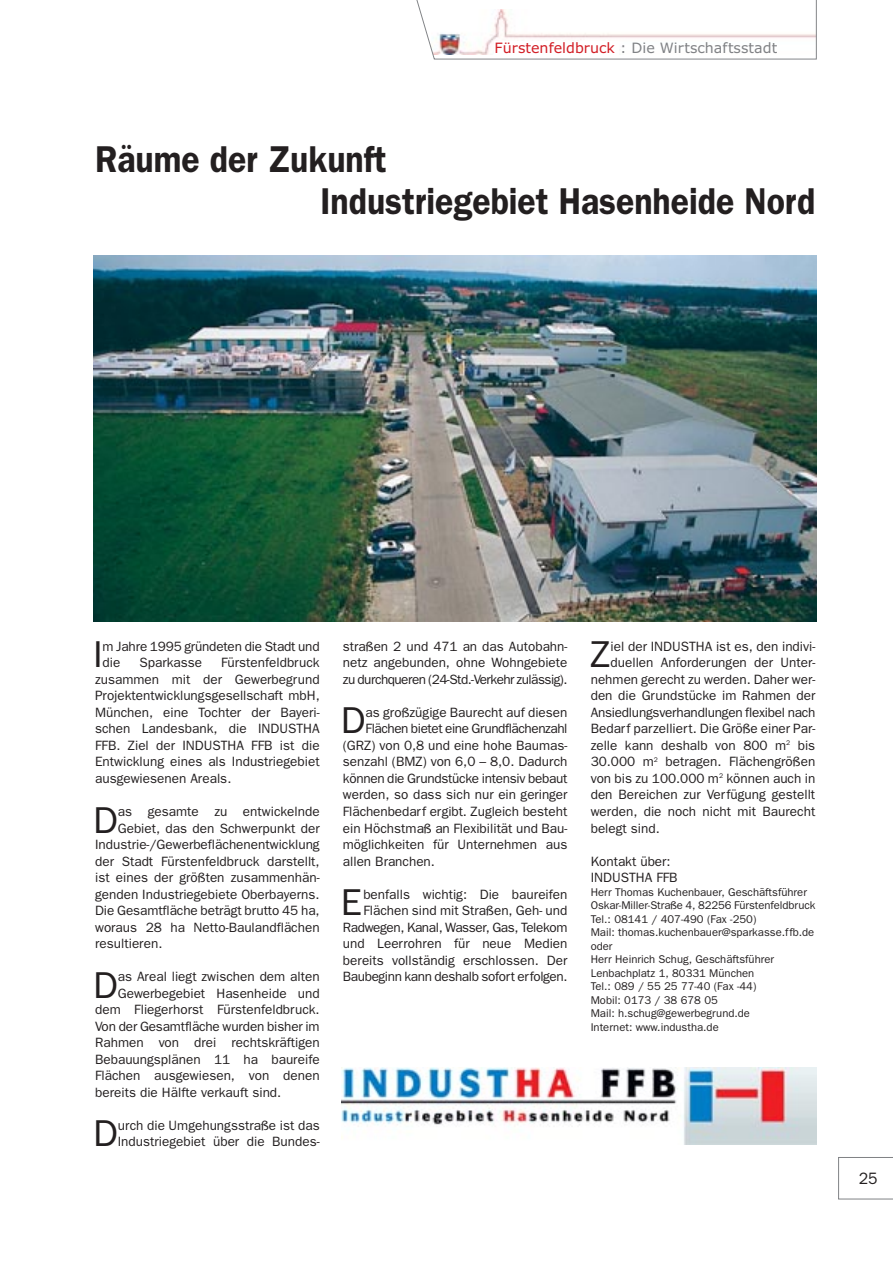
<style>
.page{position:relative;width:893px;height:1262px;background:#fff}
.page>*{position:absolute;margin:0;border:0;box-sizing:border-box;transform-origin:0 0}
.t1{font:600 37.5px/42px "Franklin Gothic";color:#231f20;scale:.9 1}
.t2{font:37.5px "Franklin Gothic";color:#231f20}
.t3{font:16.5px "Franklin Gothic";color:#231f20;scale:.95 1}
.t4{font:14.25px "Verdana";color:#808285}
.t5{font:13.5px/16.5px "Franklin Gothic";color:#231f20}
.t6{font:13.5px "Franklin Gothic";letter-spacing:-.02em;color:#231f20}
.t7{font:13.5px "Franklin Gothic";letter-spacing:-.03em;color:#231f20}
.t8{font:11.25px/13.5px "Franklin Gothic";color:#231f20}
.s1{color:#d21f26}
</style>
<div class="page">
<svg style="left:838px;top:1157px;width:54px;height:42px"></svg>
<svg style="left:416px;top:0;width:400px;height:60px"></svg>
<img style="left:342px;top:1067px;width:474px;height:77px">
<img style="left:94px;top:255px;width:722px;height:366px">
<div style="left:494px;top:41px;width:124px;height:14px;background:#fff"></div>
<p class="t4" style="left:494px;top:42px;width:284px"><span class="s1">Fürstenfeldbruck</span> : Die Wirtschaftsstadt</p>
<h1 class="t1" style="left:320px;top:141px;width:551px;text-indent:-225px">Räume der Zukunft<br>Industriegebiet Hasenheide Nord</h1>
<h1 class="t2" style="left:93px;top:641px;width:11px">I</h1>
<p class="t5" style="left:103px;top:639px;width:218px">m Jahre 1995 gründeten die Stadt und die</p>
<p class="t5" style="left:95px;top:655px;width:226px;text-align:justify;text-indent:126px">Fürstenfeldbruck zusammen mit der Gewerbegrund Projektentwicklungsgesellschaft mbH, München, eine Tochter der Bayeri&shy;schen Landesbank, die INDUSTHA FFB. Ziel der INDUSTHA FFB ist die Entwicklung eines als Industriegebiet ausgewiesenen Areals.</p>
<h1 class="t2" style="left:93px;top:806px;width:26px">D</h1>
<p class="t5" style="left:118px;top:804px;width:203px">as gesamte zu entwickelnde</p>
<p class="t5" style="left:139px;top:655px;width:64px">Sparkasse</p>
<p class="t5" style="left:118px;top:820px;width:203px">Gebiet, das den Schwerpunkt der</p>
<p class="t5" style="left:95px;top:837px;width:226px">Industrie-/Gewerbeflächenentwicklung</p>
<p class="t5" style="left:95px;top:853px;width:226px">der Stadt Fürstenfeldbruck darstellt,</p>
<p class="t5" style="left:95px;top:870px;width:226px">ist eines der größten zusammenhän-</p>
<p class="t5" style="left:95px;top:886px;width:226px">genden Industriegebiete Oberbayerns.</p>
<p class="t5" style="left:95px;top:903px;width:226px">Die Gesamtfläche beträgt brutto 45 ha,</p>
<p class="t5" style="left:95px;top:919px;width:226px">woraus 28 ha Netto-Baulandflächen</p>
<p class="t5" style="left:95px;top:936px;width:69px">resultieren.</p>
<h1 class="t2" style="left:93px;top:971px;width:26px">D</h1>
<p class="t5" style="left:118px;top:969px;width:203px">as Areal liegt zwischen dem alten</p>
<p class="t5" style="left:118px;top:985px;width:203px">Gewerbegebiet Hasenheide und</p>
<p class="t5" style="left:95px;top:1002px;width:226px">dem Fliegerhorst Fürstenfeldbruck.</p>
<p class="t5" style="left:95px;top:1018px;width:226px">Von der Gesamtfläche wurden bisher im</p>
<p class="t5" style="left:95px;top:1035px;width:226px">Rahmen von drei rechtskräftigen</p>
<p class="t5" style="left:95px;top:1051px;width:226px">Bebauungsplänen 11 ha baureife</p>
<p class="t5" style="left:95px;top:1068px;width:226px">Flächen ausgewiesen, von denen</p>
<p class="t5" style="left:95px;top:1084px;width:188px">bereits die Hälfte verkauft sind.</p>
<h1 class="t2" style="left:93px;top:1120px;width:26px">D</h1>
<p class="t5" style="left:118px;top:1117px;width:203px">urch die Umgehungsstraße ist das<br>Industriegebiet über die Bundes-</p>
<p class="t5" style="left:343px;top:639px;width:226px;text-align:justify">straßen 2 und 471 an das Autobahn&shy;netz angebunden, ohne Wohngebiete zu durchqueren (24-Std.-Verkehr zulässig).</p>
<h1 class="t2" style="left:341px;top:707px;width:26px">D</h1>
<p class="t5" style="left:365px;top:705px;width:203px">as großzügige Baurecht auf diesen</p>
<p class="t7" style="left:365px;top:724px;width:203px">Flächen bietet eine Grundflächenzahl</p>
<p class="t5" style="left:343px;top:738px;width:226px">(GRZ) von 0,8 und eine hohe Baumas-</p>
<p class="t5" style="left:343px;top:754px;width:226px">senzahl (BMZ) von 6,0 – 8,0. Dadurch</p>
<p class="t6" style="left:343px;top:773px;width:226px">können die Grundstücke intensiv bebaut</p>
<p class="t5" style="left:343px;top:787px;width:226px">werden, so dass sich nur ein geringer</p>
<p class="t5" style="left:343px;top:804px;width:226px">Flächenbedarf ergibt. Zugleich besteht</p>
<p class="t5" style="left:343px;top:820px;width:226px">ein Höchstmaß an Flexibilität und Bau-</p>
<p class="t5" style="left:343px;top:837px;width:226px">möglichkeiten für Unternehmen aus</p>
<p class="t5" style="left:343px;top:853px;width:94px">allen Branchen.</p>
<h1 class="t2" style="left:341px;top:889px;width:23px">E</h1>
<p class="t5" style="left:343px;top:886px;width:226px;text-align:right">benfalls wichtig: Die baureifen Flächen sind mit Straßen, Geh- und Radwegen, Kanal, Wasser, Gas, Telekom und Leerrohren für neue Medien bereits vollständig erschlossen. Der Baubeginn kann deshalb sofort erfolgen.</p>
<h1 class="t2" style="left:590px;top:641px;width:22px">Z</h1>
<p class="t5" style="left:610px;top:639px;width:206px">iel der INDUSTHA ist es, den indivi-</p>
<p class="t5" style="left:610px;top:655px;width:206px">duellen Anforderungen der Unter-</p>
<p class="t5" style="left:590px;top:672px;width:226px">nehmen gerecht zu werden. Daher wer-</p>
<p class="t5" style="left:590px;top:688px;width:226px">den die Grundstücke im Rahmen der</p>
<p class="t6" style="left:590px;top:707px;width:226px">Ansiedlungsverhandlungen flexibel nach</p>
<p class="t5" style="left:590px;top:721px;width:226px">Bedarf parzelliert. Die Größe einer Par-</p>
<p class="t5" style="left:590px;top:738px;width:226px">zelle kann deshalb von 800 m<sup>2</sup> bis</p>
<p class="t5" style="left:590px;top:754px;width:226px">30.000 m<sup>2</sup> betragen. Flächengrößen</p>
<p class="t5" style="left:590px;top:771px;width:226px">von bis zu 100.000 m<sup>2</sup> können auch in</p>
<p class="t5" style="left:590px;top:787px;width:226px">den Bereichen zur Verfügung gestellt</p>
<p class="t5" style="left:590px;top:804px;width:226px">werden, die noch nicht mit Baurecht</p>
<p class="t5" style="left:590px;top:820px;width:71px">belegt sind.</p>
<p class="t5" style="left:590px;top:853px;width:88px">Kontakt über:<br>INDUSTHA FFB</p>
<p class="t8" style="left:590px;top:886px;width:226px">Herr Thomas Kuchenbauer, Geschäftsführer<br>Oskar-Miller-Straße 4, 82256 Fürstenfeldbruck<br>Tel.: 08141 / 407-490 (Fax -250)<br>Mail: thomas.kuchenbauer@sparkasse.ffb.de oder<br>Herr Heinrich Schug, Geschäftsführer<br>Lenbachplatz 1, 80331 München<br>Tel.: 089 / 55 25 77-40 (Fax -44)<br>Mobil: 0173 / 38 678 05<br>Mail: h.schug@gewerbegrund.de<br>Internet: www.industha.de</p>
<p class="t3" style="left:858px;top:1172px;width:21px">25</p>
</div>
